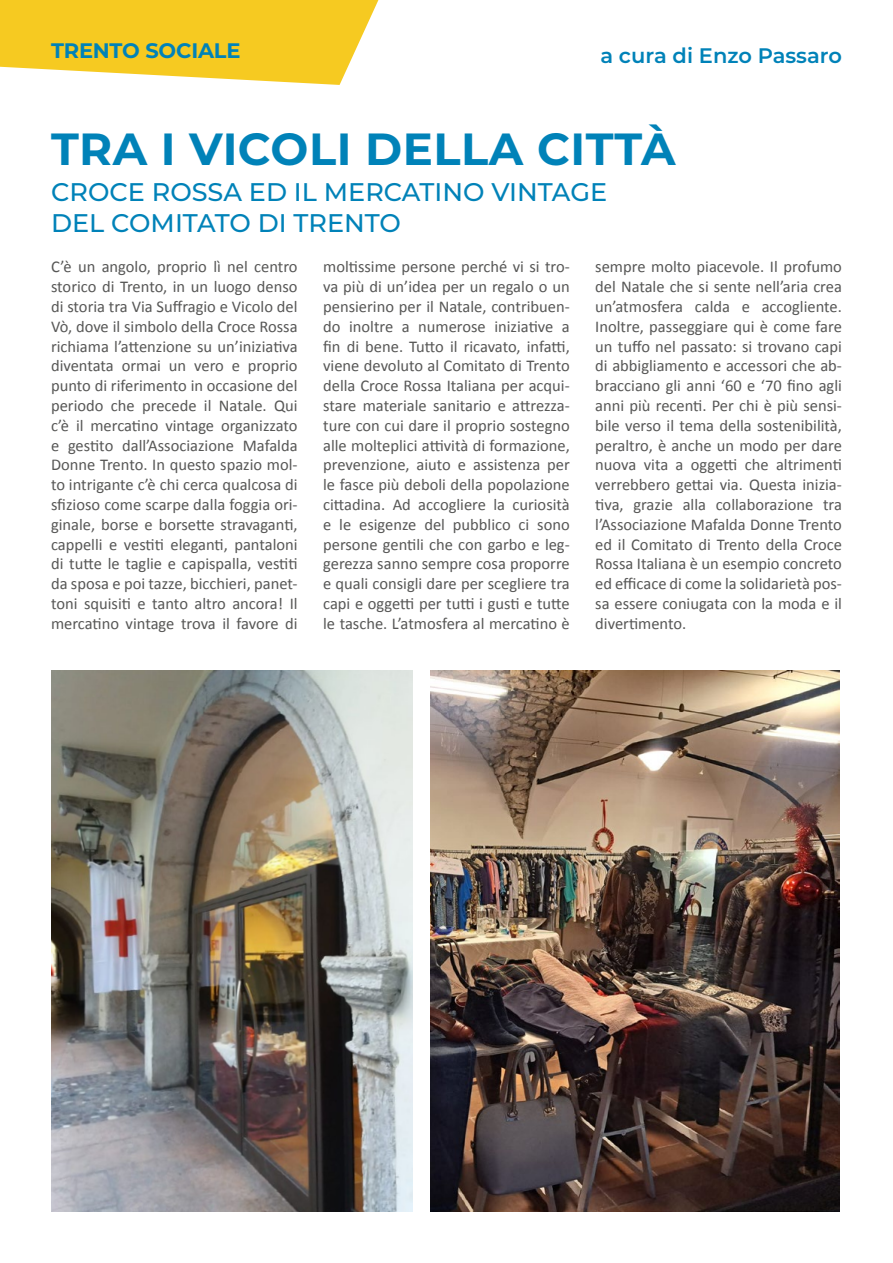
<style>
.page{position:relative;width:893px;height:1263px;background:#fff}
.page>*{position:absolute;margin:0;border:0;box-sizing:border-box;transform-origin:0 0}
.t1{font:700 45px "Montserrat";letter-spacing:.01em;color:#0082b8}
.t2{font:500 25.5px/31.5px "Montserrat";color:#0082b8}
.t3{font:600 21px "Montserrat";color:#0082b8}
.t4{font:700 21px "Montserrat";letter-spacing:-.01em;color:#0082b8}
.t5{font:16.5px/19.8px "Calibri";color:#575756;text-align:justify}
</style>
<div class="page">
<svg style="left:0;top:0;width:378px;height:85px;background:#f7d141"></svg>
<img style="left:51px;top:670px;width:361px;height:542px">
<img style="left:431px;top:670px;width:408px;height:542px">
<p class="t4" style="left:51px;top:36px;width:191px">TRENTO SOCIALE</p>
<p class="t3" style="left:600px;top:41px;width:243px">a cura di Enzo Passaro</p>
<h1 class="t1" style="left:51px;top:116px;width:626px">TRA I VICOLI DELLA CITTÀ</h1>
<h2 class="t2" style="left:51px;top:175px;width:558px">CROCE ROSSA ED IL MERCATINO VINTAGE<br>DEL COMITATO DI TRENTO</h2>
<p class="t5" style="left:51px;top:256px;width:248px">C’è un angolo, proprio lì nel centro storico di Trento, in un luogo denso di storia tra Via Suffragio e Vicolo del Vò, dove il simbolo della Croce Rossa richiama l’attenzione su un’iniziativa diventata ormai un vero e proprio punto di riferimento in occasione del periodo che precede il Natale. Qui c’è il mercatino vintage organizzato e gestito dall’Associazione Mafalda Donne Trento. In questo spazio mol&shy;to intrigante c’è chi cerca qualcosa di sfizioso come scarpe dalla foggia ori&shy;ginale, borse e borsette stravaganti, cappelli e vestiti eleganti, pantaloni di tutte le taglie e capispalla, vestiti da sposa e poi tazze, bicchieri, panet&shy;toni squisiti e tanto altro ancora! Il mercatino vintage trova il favore di</p>
<p class="t5" style="left:323px;top:256px;width:248px">moltissime persone perché vi si tro&shy;va più di un’idea per un regalo o un pensierino per il Natale, contribuen&shy;do inoltre a numerose iniziative a fin di bene. Tutto il ricavato, infatti, viene devoluto al Comitato di Trento della Croce Rossa Italiana per acqui&shy;stare materiale sanitario e attrezza&shy;ture con cui dare il proprio sostegno alle molteplici attività di formazione, prevenzione, aiuto e assistenza per le fasce più deboli della popolazione cittadina. Ad accogliere la curiosità e le esigenze del pubblico ci sono persone gentili che con garbo e leg&shy;gerezza sanno sempre cosa proporre e quali consigli dare per scegliere tra capi e oggetti per tutti i gusti e tutte le tasche. L’atmosfera al mercatino è</p>
<p class="t5" style="left:595px;top:256px;width:248px">sempre molto piacevole. Il profumo del Natale che si sente nell’aria crea un’atmosfera calda e accogliente.<br>Inoltre, passeggiare qui è come fare un tuffo nel passato: si trovano capi di abbigliamento e accessori che ab&shy;bracciano gli anni ‘60 e ‘70 fino agli anni più recenti. Per chi è più sensi&shy;bile verso il tema della sostenibilità, peraltro, è anche un modo per dare nuova vita a oggetti che altrimenti verrebbero gettai via. Questa inizia&shy;tiva, grazie alla collaborazione tra l’Associazione Mafalda Donne Trento ed il Comitato di Trento della Croce Rossa Italiana è un esempio concreto ed efficace di come la solidarietà pos&shy;sa essere coniugata con la moda e il divertimento.</p>
</div>
